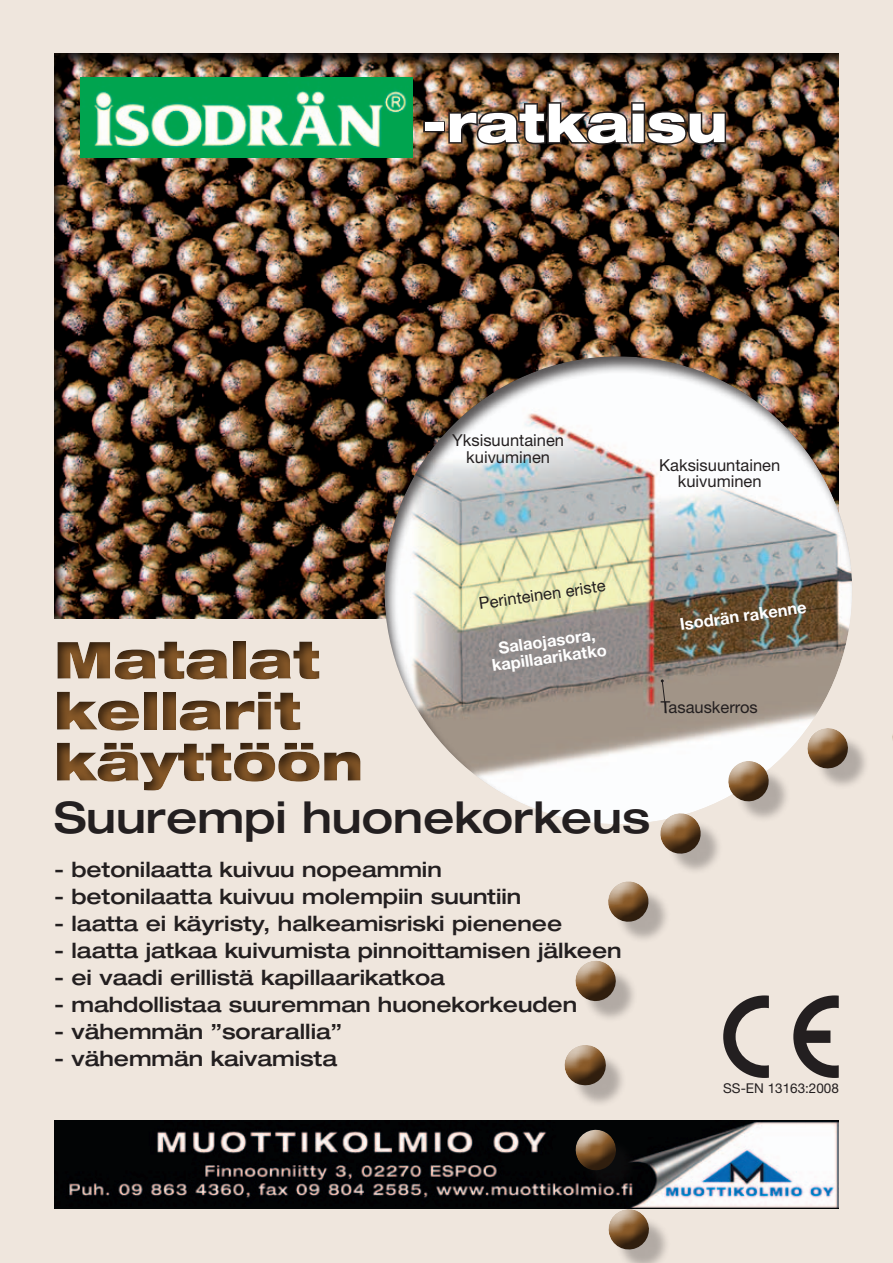
<style>
.page{position:relative;width:893px;height:1263px;background:#efe6dd}
.page>*{position:absolute;margin:0;border:0;box-sizing:border-box;transform-origin:0 0}
.t1{font:800 expanded 52.5px "Helvetica Neue LT Std";color:#fff}
.t2{font:900 expanded 51px/51px "Helvetica Neue LT Std";color:#895a29}
.t3{font:500 expanded 43.5px "Helvetica Neue LT Std";color:#231f20}
.t4{font:500 expanded 21px "Helvetica Neue LT Std";color:#231f20}
.t5{font:16.5px/16.5px "Helvetica Neue LT Std";color:#231f20;text-align:center}
.t6{font:700 16.5px/16.5px "Helvetica Neue LT Std";color:#fff;text-align:center}
.t7{font:13.5px "Helvetica Neue LT Std";color:#231f20}
</style>
<div class="page">
<img style="left:54px;top:53px;width:785px;height:566px">
<div style="left:41px;top:626px;width:435px;height:211px;background:#231f20;opacity:.75"></div>
<div style="left:382px;top:355px;width:471px;height:470px;background:#231f20;opacity:.75"></div>
<svg style="left:661px;top:679px;width:6px;height:35px"></svg>
<img style="left:81px;top:78px;width:331px;height:79px">
<div style="left:423px;top:121px;width:22px;height:11px;border:3px solid #231f20"></div>
<img style="left:447px;top:101px;width:281px;height:45px">
<img style="left:54px;top:1120px;width:510px;height:89px">
<div style="left:564px;top:717px;width:329px;height:546px;background:#231f20;opacity:.75"></div>
<svg style="left:793px;top:995px;width:46px;height:83px"></svg>
<svg style="left:723px;top:995px;width:46px;height:83px"></svg>
<h1 class="t1" style="left:421px;top:90px;width:308px">-ratkaisu</h1>
<p class="t5" style="left:452px;top:432px;width:113px">Yksisuuntainen kuivuminen</p>
<p class="t5" style="left:659px;top:456px;width:123px">Kaksisuuntainen kuivuminen</p>
<h2 class="t2" style="left:54px;top:633px;width:311px">Matalat kellarit käyttöön</h2>
<p class="t5" style="left:478px;top:595px;width:129px;rotate:-8deg">Perinteinen eriste</p>
<p class="t6" style="left:488px;top:641px;width:117px;rotate:-8deg">Salaojasora, kapillaarikatko</p>
<h3 class="t3" style="left:54px;top:790px;width:598px">Suurempi huonekorkeus</h3>
<p class="t4" style="left:54px;top:856px;width:389px">- betonilaatta kuivuu nopeammin</p>
<p class="t4" style="left:54px;top:883px;width:469px">- betonilaatta kuivuu molempiin suuntiin</p>
<p class="t4" style="left:54px;top:910px;width:510px">- laatta ei käyristy, halkeamisriski pienenee</p>
<p class="t4" style="left:54px;top:937px;width:569px">- laatta jatkaa kuivumista pinnoittamisen jälkeen</p>
<p class="t4" style="left:54px;top:964px;width:392px">- ei vaadi erillistä kapillaarikatkoa</p>
<p class="t4" style="left:54px;top:991px;width:525px">- mahdollistaa suuremman huonekorkeuden</p>
<p class="t4" style="left:54px;top:1018px;width:290px">- vähemmän ”sorarallia”</p>
<p class="t4" style="left:54px;top:1045px;width:285px">- vähemmän kaivamista</p>
<p class="t6" style="left:679px;top:616px;width:129px;rotate:-8deg">Isodrän rakenne</p>
<p class="t5" style="left:661px;top:699px;width:98px">Tasauskerros</p>
<p class="t7" style="left:723px;top:1080px;width:117px">SS-EN 13163:2008</p>
</div>
